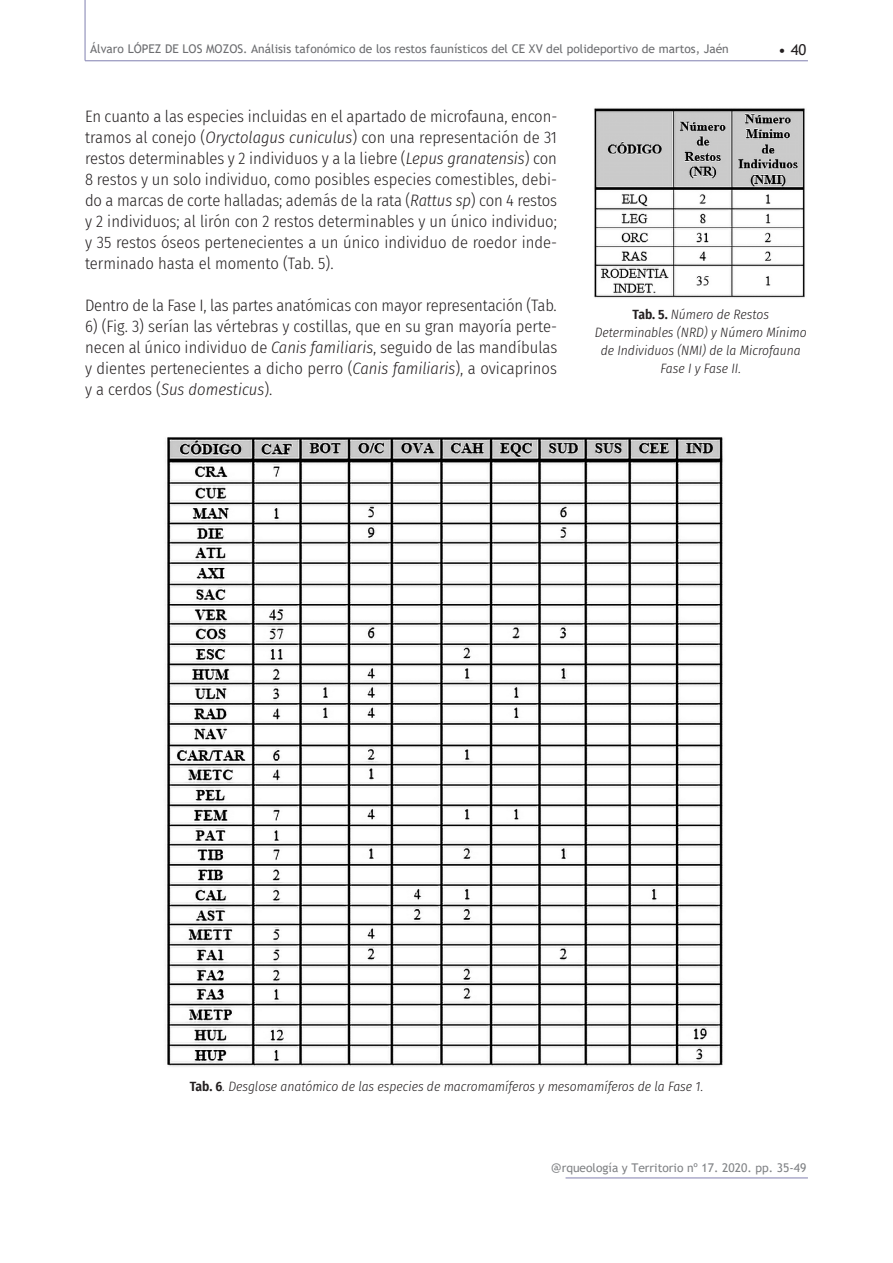
<style>
.page{position:relative;width:893px;height:1263px;background:#fff}
.page>*{position:absolute;margin:0;border:0;box-sizing:border-box;transform-origin:0 0}
.t1{font:300 16.5px/21px "Fira Sans Condensed";color:#231f20;text-align:justify}
.t2{font:15px "Trebuchet MS";color:#231f20}
.t3{font:italic 300 13.5px/18px "Fira Sans Condensed";color:#231f20;text-align:center}
.t4{font:12px "Trebuchet MS";color:#6c6d70}
.t5{font:12px "Trebuchet MS";color:#808285}
.s1{font-style:italic}
.s2{font-weight:600;font-style:normal}
.s3{font-size:13.5px}
</style>
<div class="page">
<hr style="left:85px;top:61px;width:723px;height:1px;background:#8180b0">
<hr style="left:566px;top:1178px;width:242px;height:1px;background:#8180b0">
<hr style="left:85px;top:0;width:1px;height:61px;background:#8180b0">
<img style="left:594px;top:108px;width:211px;height:190px">
<img style="left:165px;top:437px;width:558px;height:630px">
<p class="t4" style="left:90px;top:41px;width:640px">Álvaro LÓPEZ DE LOS MOZOS. Análisis tafonómico de los restos faunísticos del CE XV del polideportivo de martos, Jaén</p>
<p class="t2" style="left:778px;top:40px;width:30px">• 40</p>
<p class="t1" style="left:85px;top:105px;width:474px">En cuanto a las especies incluidas en el apartado de microfauna, encon&shy;tramos al conejo (<span class="s1">Oryctolagus cuniculus</span>) con una representación de 31 restos determinables y 2 individuos y a la liebre (<span class="s1">Lepus granatensis</span>) con 8 restos y un solo individuo, como posibles especies comestibles, debi&shy;do a marcas de corte halladas; además de la rata (<span class="s1">Rattus sp</span>) con 4 restos y 2 individuos; al lirón con 2 restos determinables y un único individuo; y 35 restos óseos pertenecientes a un único individuo de roedor inde&shy;terminado hasta el momento (Tab. 5).</p>
<p class="t1" style="left:85px;top:294px;width:473px">Dentro de la Fase I, las partes anatómicas con mayor representación (Tab.</p>
<p class="t1" style="left:85px;top:315px;width:474px">6) (Fig. 3) serían las vértebras y costillas, que en su gran mayoría perte&shy;necen al único individuo de <span class="s1">Canis familiaris</span>, seguido de las mandíbulas y dientes pertenecientes a dicho perro (<span class="s1">Canis familiaris</span>), a ovicaprinos y a cerdos (<span class="s1">Sus domesticus</span>).</p>
<p class="t3" style="left:595px;top:305px;width:213px"><span class="s2">Tab. 5.</span> Número de Restos<br>Determinables (NRD) y Número Mínimo de Individuos (NMI) de la Microfauna<br>Fase I y Fase II.</p>
<p class="t3" style="left:190px;top:1077px;width:515px"><span class="s2">Tab. 6</span>. Desglose anatómico de las especies de macromamíferos y mesomamíferos de la Fase 1.</p>
<p class="t5" style="left:551px;top:1160px;width:257px"><span class="s3">@</span>rqueología y Territorio nº 17. 2020. pp. 35-49</p>
</div>
